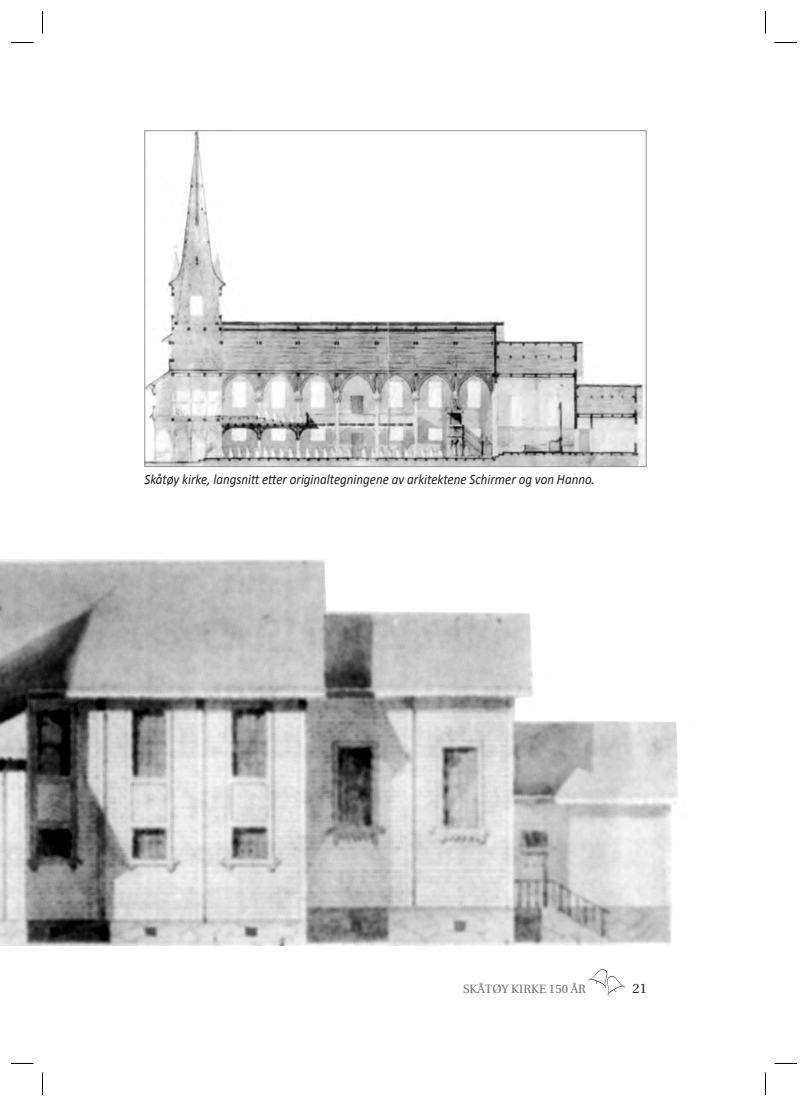
<style>
.page{position:relative;width:808px;height:1106px;background:#fff}
.page>*{position:absolute;margin:0;border:0;box-sizing:border-box;transform-origin:0 0}
.t1{font:italic 14.4px "Calibri";color:#231f20;scale:.9 1}
.t2{font:13.5px "Utopia";color:#231f20}
.t3{font:12px "Utopia";color:#6c6d70}
</style>
<div class="page">
<svg style="left:588px;top:969px;width:37px;height:27px"></svg>
<img style="left:0;top:130px;width:678px;height:815px">
<img style="left:147px;top:132px;width:497px;height:333px">
<svg style="left:11px;top:42px;width:23px;height:1px"></svg>
<svg style="left:774px;top:42px;width:23px;height:1px"></svg>
<svg style="left:11px;top:1063px;width:23px;height:1px"></svg>
<svg style="left:774px;top:1063px;width:23px;height:1px"></svg>
<svg style="left:42px;top:11px;width:1px;height:23px"></svg>
<svg style="left:42px;top:1072px;width:1px;height:22px"></svg>
<svg style="left:765px;top:11px;width:1px;height:23px"></svg>
<svg style="left:765px;top:1072px;width:1px;height:22px"></svg>
<p class="t1" style="left:145px;top:469px;width:502px">Skåtøy kirke, langsnitt etter originaltegningene av arkitektene Schirmer og von Hanno.</p>
<p class="t3" style="left:463px;top:981px;width:124px">SKÅTØY KIRKE 150 ÅR</p>
<p class="t2" style="left:632px;top:980px;width:16px">21</p>
</div>
